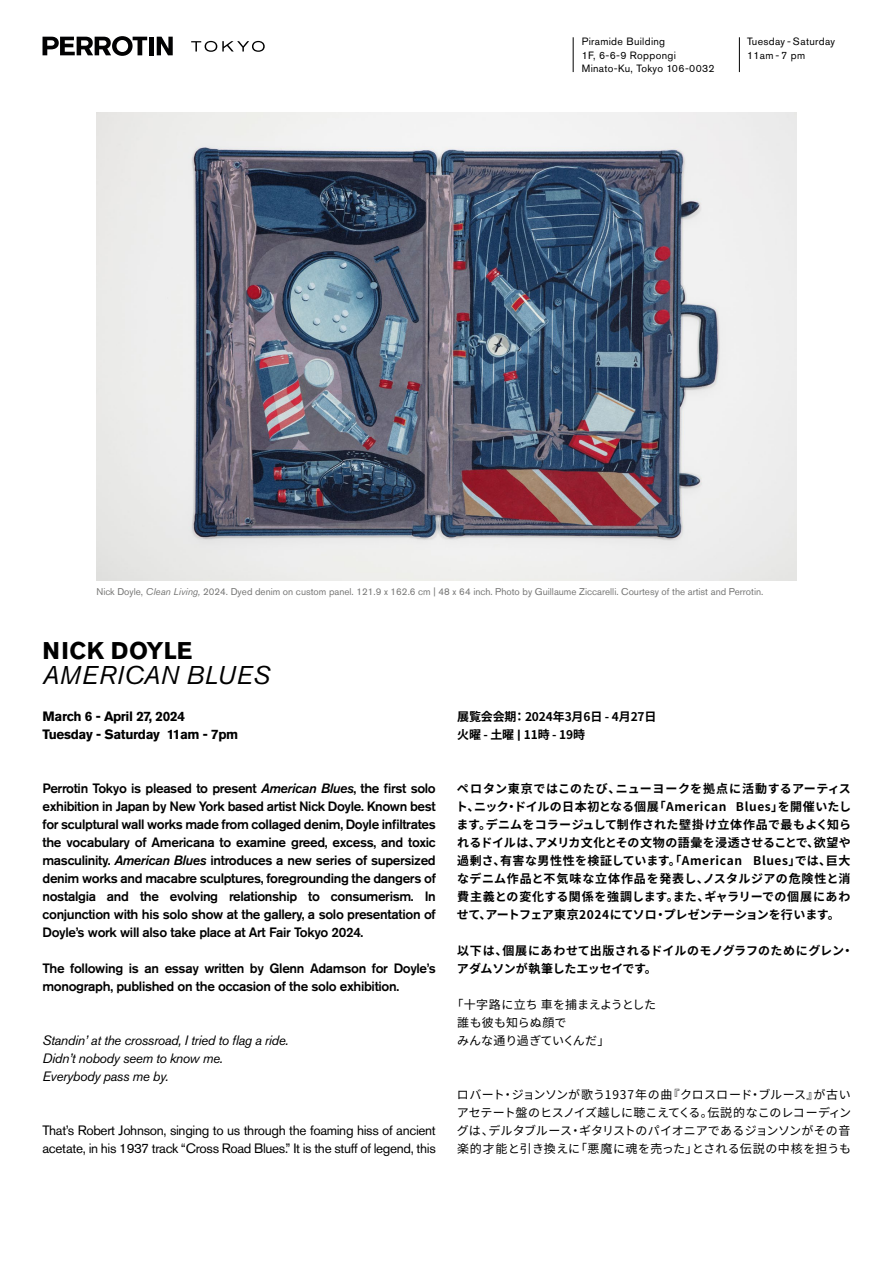
<style>
.page{position:relative;width:893px;height:1263px;background:#fff}
.page>*{position:absolute;margin:0;border:0;box-sizing:border-box;transform-origin:0 0}
.t1{font:italic 25.5px "Akzidenz Grotesk Pro";letter-spacing:.02em;color:#000}
.t2{font:700 24px "Akzidenz Grotesk Pro";letter-spacing:.01em;color:#000}
.t3{font:500 13.5px/18px "Akzidenz Grotesk Pro";letter-spacing:-.025em;color:#000;text-align:justify}
.t4{font:13.5px/18px "Akzidenz Grotesk Pro";letter-spacing:-.025em;color:#000}
.t5{font:italic 13.5px/18px "Akzidenz Grotesk Pro";letter-spacing:-.025em;color:#000}
.t6{font:700 13.5px/18px "Akzidenz Grotesk Pro";letter-spacing:-.025em;color:#000}
.t7{font:700 12px/18px "Noto Sans CJ Kjp";letter-spacing:-.01em;color:#000}
.t8{font:12px/18px "Noto Sans CJ Kjp";letter-spacing:.01em;color:#000}
.t9{font:700 12px/18px "Noto Sans CJ Kjp";letter-spacing:.01em;color:#000}
.t10{font:10.5px/13.5px "Akzidenz Grotesk Pro";letter-spacing:.03em;color:#000}
.t11{font:9.75px "Akzidenz Grotesk Pro";color:#777776}
.s1{font-style:italic}
.s2{font-family:"Akzidenz Grotesk Pro"}
</style>
<div class="page">
<hr style="left:573px;top:37px;width:1px;height:35px;background:#000">
<hr style="left:739px;top:37px;width:1px;height:35px;background:#000">
<img style="left:96px;top:112px;width:700px;height:468px">
<div style="left:149px;top:37px;width:5px;height:18px;background:#020203"></div>
<svg style="left:157px;top:37px;width:16px;height:18px"></svg>
<svg style="left:43px;top:36px;width:104px;height:20px"></svg>
<svg style="left:191px;top:41px;width:74px;height:11px"></svg>
<p class="t10" style="left:582px;top:35px;width:134px">Piramide Building<br>1F, 6-6-9 Roppongi<br>Minato-Ku, Tokyo 106-0032</p>
<p class="t10" style="left:747px;top:35px;width:90px">Tuesday - Saturday<br>11am - 7 pm</p>
<p class="t11" style="left:96px;top:585px;width:668px">Nick Doyle, <span class="s1">Clean Living,</span> 2024. Dyed denim on custom panel. 121.9 x 162.6 cm | 48 x 64 inch. Photo by Guillaume Ziccarelli. Courtesy of the artist and Perrotin.</p>
<h2 class="t2" style="left:43px;top:635px;width:151px">NICK DOYLE</h2>
<h1 class="t1" style="left:43px;top:659px;width:229px">AMERICAN BLUES</h1>
<p class="t6" style="left:43px;top:707px;width:197px">March 6 - April 27, 2024<br>Tuesday - Saturday 11am - 7pm</p>
<p class="t7" style="left:457px;top:708px;width:201px">展覧会会期： 2024年3月6日 - 4月27日火曜 - 土曜 <span class="s2">|</span> 11時 - 19時</p>
<p class="t3" style="left:43px;top:779px;width:395px">Perrotin Tokyo is pleased to present <span class="s1">American Blues</span>, the first solo exhibition in Japan by New York based artist Nick Doyle. Known best for sculptural wall works made from collaged denim, Doyle infiltrates the vocabulary of Americana to examine greed, excess, and toxic masculinity. <span class="s1">American Blues</span> introduces a new series of supersized denim works and macabre sculptures, foregrounding the dangers of nostalgia and the evolving relationship to consumerism. In conjunction with his solo show at the gallery, a solo presentation of Doyle’s work will also take place at Art Fair Tokyo 2024.</p>
<p class="t3" style="left:43px;top:959px;width:395px">The following is an essay written by Glenn Adamson for Doyle’s monograph, published on the occasion of the solo exhibition.</p>
<p class="t5" style="left:43px;top:1031px;width:248px">Standin’ at the crossroad, I tried to flag a ride.<br>Didn’t nobody seem to know me.<br>Everybody pass me by.</p>
<p class="t4" style="left:43px;top:1121px;width:395px">That’s Robert Johnson, singing to us through the foaming hiss of ancient acetate, in his 1937 track “Cross Road Blues.” It is the stuff of legend, this</p>
<p class="t7" style="left:456px;top:780px;width:397px;text-align:justify">ペロタン東京ではこのたび、ニューヨークを拠点に活動するアーティスト、ニック・ドイルの日本初となる個展「American Blues」を開催いたします。デニムをコラージュして制作された壁掛け立体作品で最もよく知られるドイルは、アメリカ文化とその文物の語彙を浸透させることで、欲望や過剰さ、有害な男性性を検証しています。「American Blues」では、巨大なデニム作品と不気味な立体作品を発表し、ノスタルジアの危険性と消費主義との変化する関係を強調します。また、ギャラリーでの個展にあわせて、アートフェア東京2024にてソロ・プレゼンテーションを行います。</p>
<p class="t9" style="left:457px;top:942px;width:398px">以下は、個展にあわせて出版されるドイルのモノグラフのためにグレン・アダムソンが執筆したエッセイです。</p>
<p class="t8" style="left:457px;top:996px;width:200px;text-indent:-6px">「十字路に立ち 車を捕まえようとした誰も彼も知らぬ顔で<br>みんな通り過ぎていくんだ」</p>
<p class="t8" style="left:457px;top:1086px;width:396px;text-align:justify">ロバート・ジョンソンが歌う1937年の曲『クロスロード・ブルース』が古いアセテート盤のヒスノイズ越しに聴こえてくる。伝説的なこのレコーディングは、デルタブルース・ギタリストのパイオニアであるジョンソンがその音楽的才能と引き換えに「悪魔に魂を売った」とされる伝説の中核を担うも</p>
</div>
